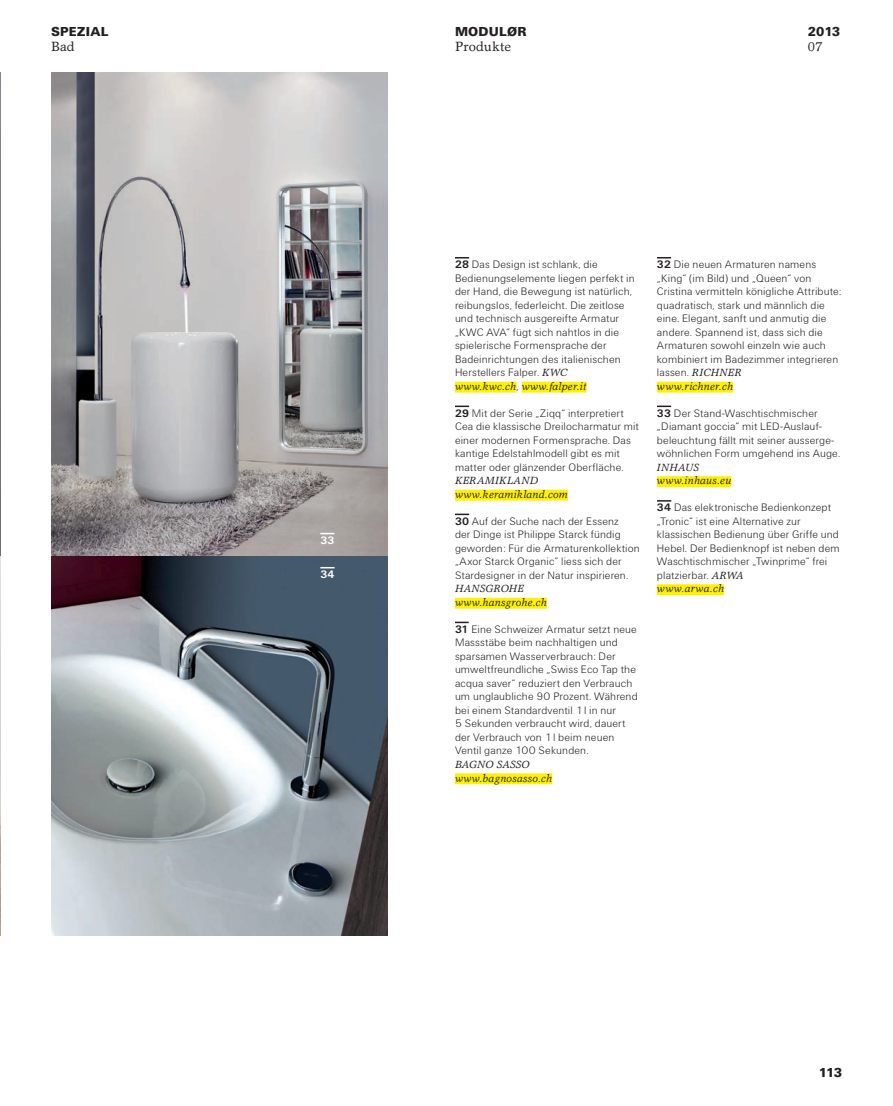
<style>
.page{position:relative;width:893px;height:1106px;background:#fff}
.page>*{position:absolute;margin:0;border:0;box-sizing:border-box;transform-origin:0 0}
.t1{font:900 13.5px "Unitus T";letter-spacing:.015em;color:#231f20}
.t2{font:13.5px "Garth Graphic";letter-spacing:.01em;color:#231f20}
.t3{font:300 11.25px/13.5px "Unitus T";letter-spacing:.015em;color:#231f20}
.t4{font:italic 11.25px "Garth Graphic";letter-spacing:.015em;color:#231f20}
.t5{font:700 11.25px "Unitus T";color:#fff}
.t6{font:italic 10.5px "Garth Graphic";letter-spacing:.025em;color:#231f20}
.s1{font-weight:700}
.s2{font-family:"Garth Graphic";font-weight:400;font-style:italic;font-size:10.5px}
.s3{font-family:"Unitus T";font-weight:300;font-style:normal}
</style>
<div class="page">
<img style="left:51px;top:72px;width:337px;height:863px">
<img style="left:0;top:72px;width:1px;height:863px">
<div style="left:657px;top:381px;width:76px;height:11px;background:#fff101"></div>
<div style="left:657px;top:476px;width:74px;height:11px;background:#fff101"></div>
<div style="left:657px;top:584px;width:67px;height:11px;background:#fff101"></div>
<svg style="left:657px;top:257px;width:14px;height:1px"></svg>
<svg style="left:657px;top:405px;width:14px;height:2px"></svg>
<svg style="left:657px;top:500px;width:14px;height:1px"></svg>
<div style="left:455px;top:381px;width:62px;height:11px;background:#fff101"></div>
<div style="left:522px;top:381px;width:65px;height:11px;background:#fff101"></div>
<div style="left:455px;top:489px;width:113px;height:11px;background:#fff101"></div>
<div style="left:455px;top:597px;width:92px;height:11px;background:#fff101"></div>
<div style="left:455px;top:773px;width:97px;height:11px;background:#fff101"></div>
<svg style="left:455px;top:257px;width:14px;height:1px"></svg>
<svg style="left:455px;top:405px;width:14px;height:2px"></svg>
<svg style="left:455px;top:513px;width:14px;height:2px"></svg>
<svg style="left:455px;top:621px;width:14px;height:2px"></svg>
<svg style="left:320px;top:533px;width:14px;height:1px"></svg>
<svg style="left:320px;top:567px;width:15px;height:1px"></svg>
<p class="t1" style="left:51px;top:24px;width:59px">SPEZIAL</p>
<p class="t2" style="left:51px;top:38px;width:25px">Bad</p>
<p class="t5" style="left:320px;top:534px;width:16px">33</p>
<p class="t5" style="left:320px;top:568px;width:16px">34</p>
<p class="t1" style="left:455px;top:24px;width:73px">MODULØR</p>
<p class="t2" style="left:455px;top:38px;width:58px">Produkte</p>
<p class="t1" style="left:808px;top:24px;width:34px">2013</p>
<p class="t2" style="left:808px;top:38px;width:16px">07</p>
<p class="t3" style="left:455px;top:257px;width:181px"><span class="s1">28</span> Das Design ist schlank, die Bedienungselemente liegen perfekt in der Hand, die Bewegung ist natürlich, reibungslos, federleicht. Die zeitlose und technisch ausgereifte Armatur „KWC AVA“ fügt sich nahtlos in die spielerische Formensprache der Badeinrichtungen des italienischen Herstellers Falper. <span class="s2">KWC</span></p>
<p class="t4" style="left:455px;top:379px;width:133px">www.kwc.ch<span class="s3">,</span> www.falper.it</p>
<p class="t3" style="left:455px;top:406px;width:185px"><span class="s1">29</span> Mit der Serie „Ziqq“ interpretiert Cea die klassische Dreilocharmatur mit einer modernen Formensprache. Das kantige Edelstahlmodell gibt es mit matter oder glänzender Oberfläche.</p>
<p class="t6" style="left:455px;top:474px;width:85px">KERAMIKLAND</p>
<p class="t4" style="left:455px;top:487px;width:114px">www.keramikland.com</p>
<p class="t3" style="left:455px;top:514px;width:186px"><span class="s1">30</span> Auf der Suche nach der Essenz<br>der Dinge ist Philippe Starck fündig geworden: Für die Armaturenkollektion „Axor Starck Organic“ liess sich der Stardesigner in der Natur inspirieren.</p>
<p class="t6" style="left:455px;top:582px;width:70px">HANSGROHE</p>
<p class="t4" style="left:455px;top:595px;width:93px">www.hansgrohe.ch</p>
<p class="t3" style="left:455px;top:622px;width:184px"><span class="s1">31</span> Eine Schweizer Armatur setzt neue Massstäbe beim nachhaltigen und sparsamen Wasserverbrauch: Der umweltfreundliche „Swiss Eco Tap the acqua saver“ reduziert den Verbrauch um unglaubliche 90 Prozent. Während bei einem Standardventil 1 l in nur<br>5 Sekunden verbraucht wird, dauert der Verbrauch von 1 l beim neuen Ventil ganze 100 Sekunden.</p>
<p class="t6" style="left:455px;top:758px;width:76px">BAGNO SASSO</p>
<p class="t4" style="left:455px;top:771px;width:99px">www.bagnosasso.ch</p>
<p class="t3" style="left:657px;top:257px;width:186px"><span class="s1">32</span> Die neuen Armaturen namens „King“ (im Bild) und „Queen“ von Cristina vermitteln königliche Attribute: quadratisch, stark und männlich die eine. Elegant, sanft und anmutig die andere. Spannend ist, dass sich die Armaturen sowohl einzeln wie auch kombiniert im Badezimmer integrieren lassen. <span class="s2">RICHNER</span></p>
<p class="t4" style="left:657px;top:379px;width:78px">www.richner.ch</p>
<p class="t3" style="left:657px;top:406px;width:185px"><span class="s1">33</span> Der Stand-Waschtischmischer „Diamant goccia“ mit LED-Auslauf&shy;beleuchtung fällt mit seiner ausserge&shy;wöhnlichen Form umgehend ins Auge.</p>
<p class="t6" style="left:657px;top:461px;width:44px">INHAUS</p>
<p class="t4" style="left:657px;top:474px;width:76px">www.inhaus.eu</p>
<p class="t3" style="left:657px;top:500px;width:184px"><span class="s1">34</span> Das elektronische Bedienkonzept „Tronic“ ist eine Alternative zur klassischen Bedienung über Griffe und Hebel. Der Bedienknopf ist neben dem Waschtischmischer „Twinprime“ frei platzierbar. <span class="s2">ARWA</span></p>
<p class="t4" style="left:657px;top:582px;width:69px">www.arwa.ch</p>
<p class="t1" style="left:819px;top:1064px;width:25px">113</p>
</div>
